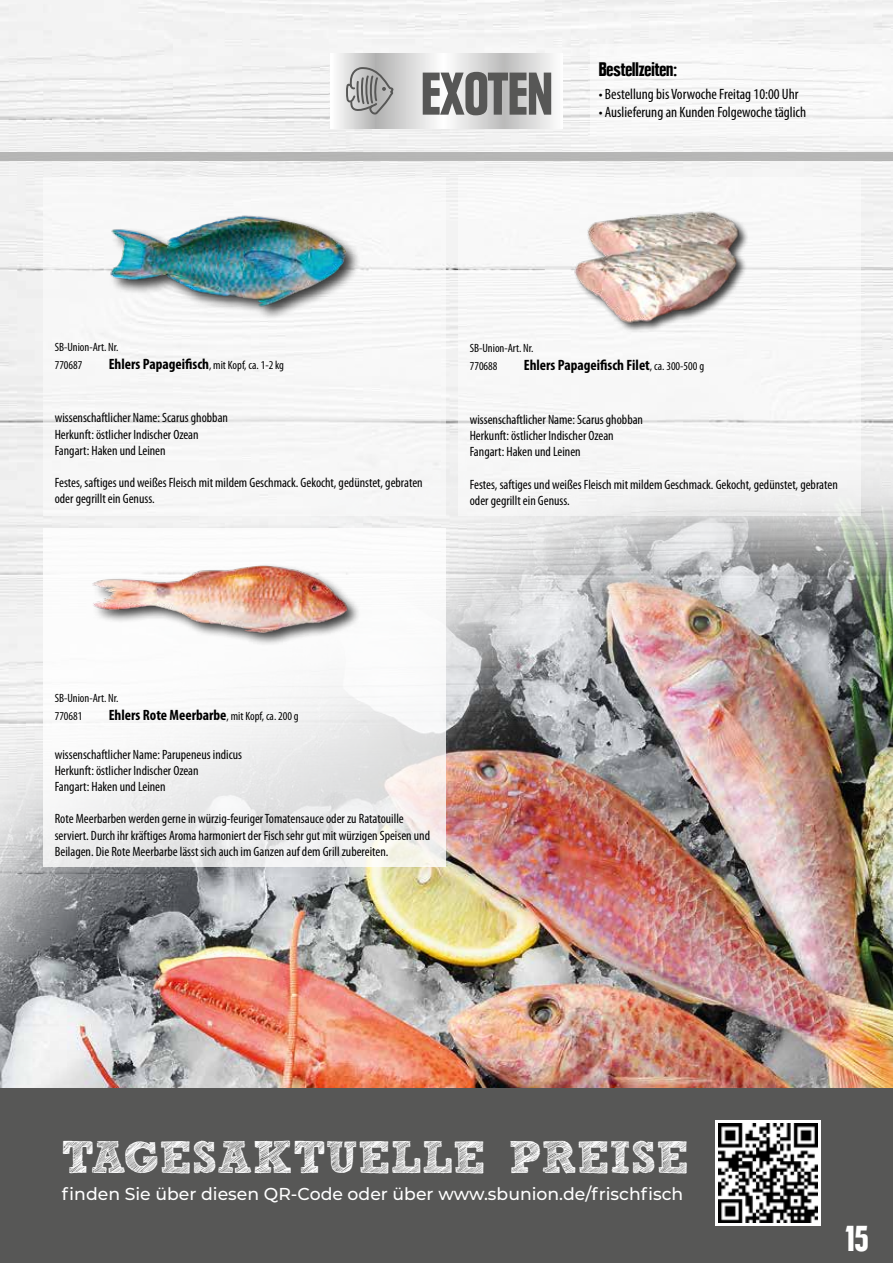
<style>
.page{position:relative;width:893px;height:1263px;background:#fff}
.page>*{position:absolute;margin:0;border:0;box-sizing:border-box;transform-origin:0 0}
.t1{font:900 condensed 59.4px "Plak";color:#575756}
.t2{font:700 45.3px "freeversion Sketch Block";color:#fff}
.t3{font:900 condensed 37.5px "Plak Com";color:#fff}
.t4{font:900 condensed 19.5px "Plak Com";color:#000}
.t5{font:500 17.25px "Montserrat";color:#fff}
.t6{font:700 condensed 15px "Myriad Pro";color:#000}
.t7{font:condensed 15px "Myriad Pro";color:#000}
.t8{font:condensed 13.5px/16.2px "Myriad Pro";color:#000}
.t9{font:condensed 12px/18px "Myriad Pro";color:#000}
.s1{font-weight:400;font-size:12px}
</style>
<div class="page">
<img style="left:0;top:0;width:893px;height:394px">
<hr style="left:0;top:44px;width:1px;height:92px;background:#fff">
<img style="left:0;top:394px;width:893px;height:694px">
<svg style="left:330px;top:53px;width:233px;height:76px"></svg>
<svg style="left:344px;top:66px;width:50px;height:52px;background:#adadad"></svg>
<div style="left:0;top:1088px;width:893px;height:175px;background:#575756"></div>
<div style="left:0;top:152px;width:893px;height:9px;background:#b6b6b5"></div>
<div style="left:590px;top:44px;width:303px;height:92px;background:#fff"></div>
<svg style="left:716px;top:1121px;width:105px;height:105px"></svg>
<img style="left:719px;top:1124px;width:99px;height:99px">
<svg style="left:43px;top:528px;width:402px;height:338px;fill:#f7f7f6"></svg>
<img style="left:81px;top:553px;width:283px;height:100px">
<div style="left:458px;top:177px;width:402px;height:339px;background:#f7f7f7"></div>
<img style="left:553px;top:211px;width:205px;height:119px">
<div style="left:43px;top:177px;width:402px;height:339px;background:#f7f7f7"></div>
<img style="left:90px;top:215px;width:294px;height:109px">
<p class="t9" style="left:55px;top:338px;width:65px">SB-Union-Art. Nr.<br>770687</p>
<p class="t6" style="left:109px;top:355px;width:177px">Ehlers Papageifisch<span class="s1">, mit Kopf, ca. 1-2 kg</span></p>
<h1 class="t1" style="left:421px;top:59px;width:133px">EXOTEN</h1>
<h3 class="t4" style="left:599px;top:58px;width:80px">Bestellzeiten:</h3>
<p class="t7" style="left:599px;top:86px;width:201px">• Bestellung bis Vorwoche Freitag 10:00 Uhr</p>
<p class="t7" style="left:599px;top:104px;width:209px">• Auslieferung an Kunden Folgewoche täglich</p>
<p class="t9" style="left:470px;top:339px;width:65px">SB-Union-Art. Nr.<br>770688</p>
<p class="t6" style="left:524px;top:356px;width:182px">Ehlers Papageifisch Filet<span class="s1">, ca. 300-500 g</span></p>
<p class="t8" style="left:55px;top:410px;width:175px">wissenschaftlicher Name: Scarus ghobban<br>Herkunft: östlicher Indischer Ozean<br>Fangart: Haken und Leinen</p>
<p class="t8" style="left:55px;top:475px;width:369px">Festes, saftiges und weißes Fleisch mit mildem Geschmack. Gekocht, gedünstet, gebraten oder gegrillt ein Genuss.</p>
<p class="t8" style="left:470px;top:412px;width:175px">wissenschaftlicher Name: Scarus ghobban<br>Herkunft: östlicher Indischer Ozean<br>Fangart: Haken und Leinen</p>
<p class="t8" style="left:470px;top:476px;width:369px">Festes, saftiges und weißes Fleisch mit mildem Geschmack. Gekocht, gedünstet, gebraten oder gegrillt ein Genuss.</p>
<p class="t9" style="left:55px;top:689px;width:65px">SB-Union-Art. Nr.<br>770681</p>
<p class="t6" style="left:109px;top:707px;width:192px">Ehlers Rote Meerbarbe<span class="s1">, mit Kopf, ca. 200 g</span></p>
<p class="t8" style="left:55px;top:746px;width:189px">wissenschaftlicher Name: Parupeneus indicus<br>Herkunft: östlicher Indischer Ozean<br>Fangart: Haken und Leinen</p>
<p class="t8" style="left:55px;top:811px;width:377px">Rote Meerbarben werden gerne in würzig-feuriger Tomatensauce oder zu Ratatouille serviert. Durch ihr kräftiges Aroma harmoniert der Fisch sehr gut mit würzigen Speisen und<br>Beilagen. Die Rote Meerbarbe lässt sich auch im Ganzen auf dem Grill zubereiten.</p>
<h2 class="t2" style="left:61px;top:1140px;width:629px">TAGESAKTUELLE PREISE</h2>
<p class="t5" style="left:62px;top:1181px;width:623px">finden Sie über diesen QR-Code oder über www.sbunion.de/frischfisch</p>
<h3 class="t3" style="left:846px;top:1215px;width:24px">15</h3>
</div>
